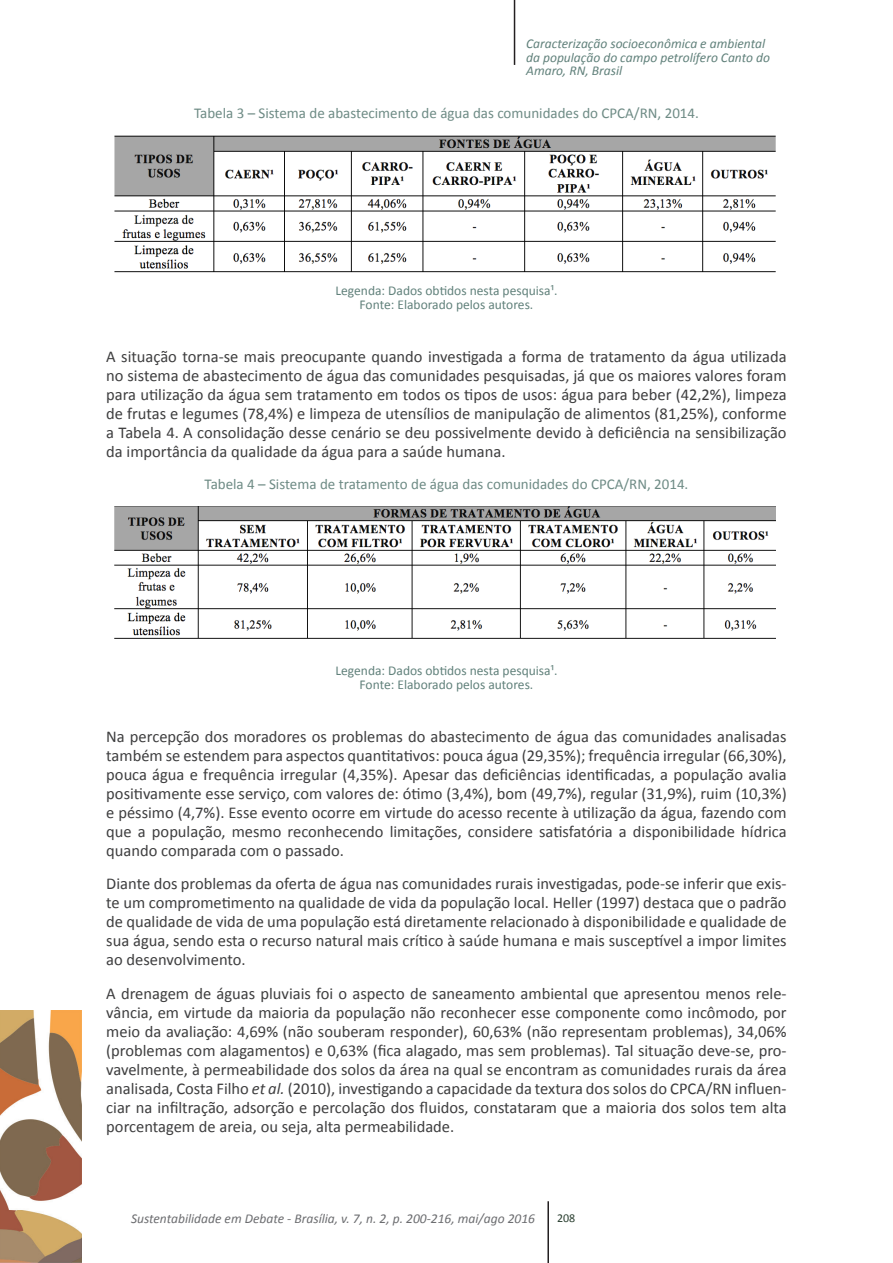
<style>
.page{position:relative;width:893px;height:1263px;background:#fff}
.page>*{position:absolute;margin:0;border:0;box-sizing:border-box;transform-origin:0 0}
.t1{font:16.5px/18.9px "Calibri";color:#3e3e3f;text-align:justify}
.Figura-titulo{font:15px "Calibri";color:#6e8b85}
.Legenda_de_Figura{font:13.5px "Calibri";color:#61817b}
.Legenda_de_Figura-2{font:italic 13.5px/13.5px "Calibri";color:#61817b}
.Legenda_de_Figura-3{font:italic 13.5px "Calibri";color:#6c6d70}
.t2{font:12px "Calibri";color:#2b4031}
.s1{font-style:italic}
</style>
<div class="page">
<img style="left:0;top:1010px;width:82px;height:253px">
<hr style="left:547px;top:1201px;width:2px;height:62px;background:#231f20">
<hr style="left:514px;top:0;width:1px;height:65px;background:#231f20">
<img style="left:114px;top:506px;width:662px;height:133px">
<img style="left:114px;top:135px;width:662px;height:138px">
<p class="Legenda_de_Figura-2" style="left:526px;top:37px;width:245px">Caracterização socioeconômica e ambiental da população do campo petrolífero Canto do<br>Amaro, RN, Brasil</p>
<p class="Figura-titulo" style="left:194px;top:103px;width:506px">Tabela 3 – Sistema de abastecimento de água das comunidades do CPCA/RN, 2014.</p>
<p class="Legenda_de_Figura" style="left:336px;top:282px;width:223px">Legenda: Dados obtidos nesta pesquisa¹.</p>
<p class="Legenda_de_Figura" style="left:360px;top:296px;width:175px">Fonte: Elaborado pelos autores.</p>
<p class="t1" style="left:106px;top:347px;width:682px">A situação torna-se mais preocupante quando investigada a forma de tratamento da água utilizada no sistema de abastecimento de água das comunidades pesquisadas, já que os maiores valores foram para utilização da água sem tratamento em todos os tipos de usos: água para beber (42,2%), limpeza de frutas e legumes (78,4%) e limpeza de utensílios de manipulação de alimentos (81,25%), conforme a Tabela 4. A consolidação desse cenário se deu possivelmente devido à deficiência na sensibilização da importância da qualidade da água para a saúde humana.</p>
<p class="Figura-titulo" style="left:205px;top:475px;width:485px">Tabela 4 – Sistema de tratamento de água das comunidades do CPCA/RN, 2014.</p>
<p class="Legenda_de_Figura" style="left:336px;top:662px;width:223px">Legenda: Dados obtidos nesta pesquisa¹.</p>
<p class="Legenda_de_Figura" style="left:360px;top:676px;width:175px">Fonte: Elaborado pelos autores.</p>
<p class="t1" style="left:106px;top:727px;width:682px">Na percepção dos moradores os problemas do abastecimento de água das comunidades analisadas também se estendem para aspectos quantitativos: pouca água (29,35%); frequência irregular (66,30%), pouca água e frequência irregular (4,35%). Apesar das deficiências identificadas, a população avalia positivamente esse serviço, com valores de: ótimo (3,4%), bom (49,7%), regular (31,9%), ruim (10,3%) e péssimo (4,7%). Esse evento ocorre em virtude do acesso recente à utilização da água, fazendo com que a população, mesmo reconhecendo limitações, considere satisfatória a disponibilidade hídrica quando comparada com o passado.</p>
<p class="t1" style="left:106px;top:874px;width:682px">Diante dos problemas da oferta de água nas comunidades rurais investigadas, pode-se inferir que exis&shy;te um comprometimento na qualidade de vida da população local. Heller (1997) destaca que o padrão de qualidade de vida de uma população está diretamente relacionado à disponibilidade e qualidade de sua água, sendo esta o recurso natural mais crítico à saúde humana e mais susceptível a impor limites ao desenvolvimento.</p>
<p class="t1" style="left:106px;top:984px;width:682px">A drenagem de águas pluviais foi o aspecto de saneamento ambiental que apresentou menos rele&shy;vância, em virtude da maioria da população não reconhecer esse componente como incômodo, por meio da avaliação: 4,69% (não souberam responder), 60,63% (não representam problemas), 34,06% (problemas com alagamentos) e 0,63% (fica alagado, mas sem problemas). Tal situação deve-se, pro&shy;vavelmente, à permeabilidade dos solos da área na qual se encontram as comunidades rurais da área analisada, Costa Filho <span class="s1">et al.</span> (2010), investigando a capacidade da textura dos solos do CPCA/RN influen&shy;ciar na infiltração, adsorção e percolação dos fluidos, constataram que a maioria dos solos tem alta porcentagem de areia, ou seja, alta permeabilidade.</p>
<p class="Legenda_de_Figura-3" style="left:131px;top:1210px;width:406px">Sustentabilidade em Debate - Brasília, v. 7, n. 2, p. 200-216, mai/ago 2016</p>
<p class="t2" style="left:557px;top:1210px;width:20px">208</p>
</div>
